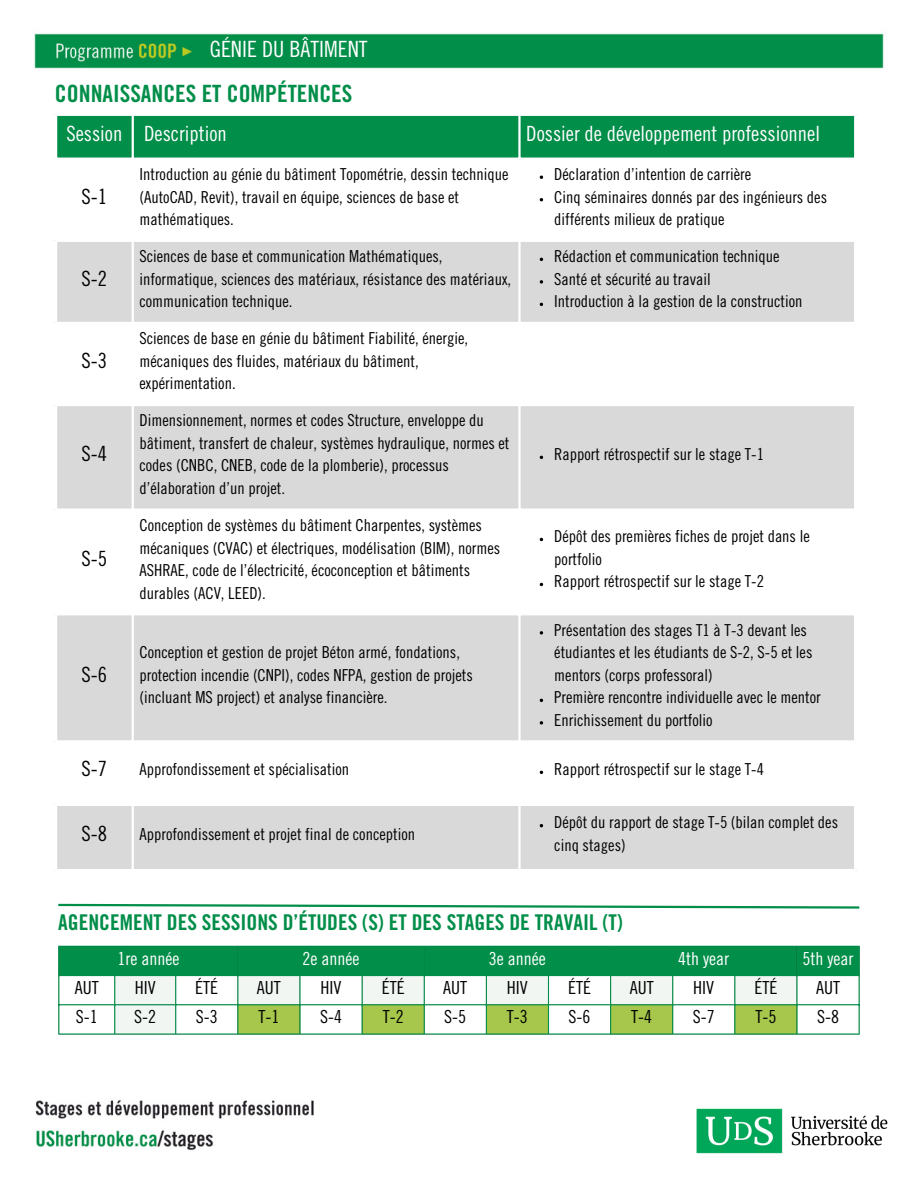
<style>
.page{position:relative;width:918px;height:1188px;background:#fff}
.page>*{position:absolute;margin:0;border:0;box-sizing:border-box;transform-origin:0 0}
.t1{font:23.85px "Trade Gothic LT Std Bd Cn 20";color:#018e49}
.t2{font:22.35px "Trade Gothic LT Std Cn 18";color:#fff}
.t3{font:21.75px "Trade Gothic LT Std Bd Cn 20";color:#018e49}
.t4{font:21px "Trade Gothic LT Std Cn 18";color:#fff}
.t5{font:21px "Trade Gothic LT Std Cn 18";color:#000}
.t6{font:18px "Trade Gothic LT Std Cn 18";color:#000}
.t7{font:18px "Trade Gothic LT Std Cn 18";color:#fff}
.t8{font:16.5px/22.5px "Trade Gothic LT Std Cn 18";color:#000}
</style>
<div class="page">
<img style="left:34px;top:33px;width:850px;height:1118px">
<div style="left:643px;top:1082px;width:275px;height:105px;background:#fff"></div>
<img style="left:696px;top:1108px;width:192px;height:46px">
<div style="left:316px;top:1092px;width:286px;height:30px;background:#fff"></div>
<svg style="left:56px;top:903px;width:806px;height:7px"></svg>
<svg style="left:59px;top:947px;width:800px;height:86px"></svg>
<hr style="left:58px;top:947px;width:1px;height:86px;background:#018e49">
<hr style="left:114px;top:976px;width:1px;height:57px;background:#018e49">
<hr style="left:175px;top:976px;width:1px;height:57px;background:#018e49">
<hr style="left:237px;top:947px;width:1px;height:86px;background:#018e49">
<hr style="left:299px;top:976px;width:2px;height:57px;background:#018e49">
<hr style="left:362px;top:976px;width:1px;height:57px;background:#018e49">
<hr style="left:424px;top:947px;width:1px;height:86px;background:#018e49">
<hr style="left:486px;top:976px;width:1px;height:57px;background:#018e49">
<hr style="left:548px;top:976px;width:1px;height:57px;background:#018e49">
<hr style="left:610px;top:947px;width:1px;height:86px;background:#018e49">
<hr style="left:672px;top:976px;width:1px;height:57px;background:#018e49">
<hr style="left:734px;top:976px;width:1px;height:57px;background:#018e49">
<hr style="left:796px;top:947px;width:2px;height:86px;background:#018e49">
<hr style="left:859px;top:947px;width:1px;height:86px;background:#018e49">
<hr style="left:58px;top:946px;width:802px;height:1px;background:#018e49">
<hr style="left:58px;top:975px;width:802px;height:1px;background:#018e49">
<hr style="left:58px;top:1004px;width:802px;height:1px;background:#018e49">
<hr style="left:58px;top:1033px;width:802px;height:2px;background:#018e49">
<div style="left:57px;top:116px;width:797px;height:42px;background:#018e49"></div>
<div style="left:57px;top:242px;width:797px;height:627px;background:#d9d9d9"></div>
<svg style="left:57px;top:324px;width:797px;height:480px"></svg>
<svg style="left:540px;top:280px;width:3px;height:4px"></svg>
<svg style="left:540px;top:631px;width:3px;height:4px"></svg>
<svg style="left:540px;top:721px;width:3px;height:4px"></svg>
<hr style="left:55px;top:116px;width:2px;height:753px;background:#fff">
<hr style="left:132px;top:116px;width:2px;height:753px;background:#fff">
<hr style="left:518px;top:116px;width:3px;height:753px;background:#fff">
<hr style="left:854px;top:116px;width:2px;height:753px;background:#fff">
<hr style="left:55px;top:114px;width:801px;height:2px;background:#fff">
<hr style="left:55px;top:158px;width:801px;height:2px;background:#fff">
<hr style="left:55px;top:240px;width:801px;height:2px;background:#fff">
<hr style="left:55px;top:322px;width:801px;height:2px;background:#fff">
<hr style="left:55px;top:404px;width:801px;height:2px;background:#fff">
<hr style="left:55px;top:509px;width:801px;height:2px;background:#fff">
<hr style="left:55px;top:613px;width:801px;height:2px;background:#fff">
<hr style="left:55px;top:740px;width:801px;height:3px;background:#fff">
<hr style="left:55px;top:804px;width:801px;height:2px;background:#fff">
<hr style="left:55px;top:869px;width:801px;height:2px;background:#fff">
<p class="t2" style="left:210px;top:41px;width:159px">GÉNIE DU BÂTIMENT</p>
<p class="t1" style="left:55px;top:85px;width:299px">CONNAISSANCES ET COMPÉTENCES</p>
<p class="t4" style="left:66px;top:126px;width:57px">Session</p>
<p class="t4" style="left:144px;top:126px;width:84px">Description</p>
<p class="t4" style="left:526px;top:126px;width:295px">Dossier de développement professionnel</p>
<p class="t5" style="left:82px;top:189px;width:27px">S-1</p>
<p class="t5" style="left:82px;top:271px;width:27px">S-2</p>
<p class="t5" style="left:82px;top:353px;width:27px">S-3</p>
<p class="t5" style="left:82px;top:446px;width:27px">S-4</p>
<p class="t5" style="left:82px;top:551px;width:27px">S-5</p>
<p class="t5" style="left:82px;top:667px;width:27px">S-6</p>
<p class="t8" style="left:140px;top:165px;width:371px">Introduction au génie du bâtiment Topométrie, dessin technique (AutoCAD, Revit), travail en équipe, sciences de base et mathématiques.</p>
<p class="t8" style="left:554px;top:165px;width:198px">Déclaration d’intention de carrière</p>
<p class="t8" style="left:554px;top:188px;width:274px">Cinq séminaires donnés par des ingénieurs des différents milieux de pratique</p>
<p class="t8" style="left:140px;top:247px;width:373px">Sciences de base et communication Mathématiques, informatique, sciences des matériaux, résistance des matériaux, communication technique.</p>
<p class="t8" style="left:554px;top:247px;width:227px">Rédaction et communication technique</p>
<p class="t8" style="left:554px;top:270px;width:158px">Santé et sécurité au travail</p>
<p class="t8" style="left:554px;top:292px;width:250px">Introduction à la gestion de la construction</p>
<p class="t8" style="left:140px;top:329px;width:330px">Sciences de base en génie du bâtiment Fiabilité, énergie, mécaniques des fluides, matériaux du bâtiment, expérimentation.</p>
<p class="t8" style="left:140px;top:412px;width:371px">Dimensionnement, normes et codes Structure, enveloppe du bâtiment, transfert de chaleur, systèmes hydraulique, normes et codes (CNBC, CNEB, code de la plomberie), processus d’élaboration d’un projet.</p>
<p class="t8" style="left:554px;top:445px;width:211px">Rapport rétrospectif sur le stage T-1</p>
<p class="t8" style="left:140px;top:516px;width:362px">Conception de systèmes du bâtiment Charpentes, systèmes mécaniques (CVAC) et électriques, modélisation (BIM), normes ASHRAE, code de l’électricité, écoconception et bâtiments durables (ACV, LEED).</p>
<p class="t8" style="left:554px;top:527px;width:257px">Dépôt des premières fiches de projet dans le portfolio</p>
<p class="t8" style="left:554px;top:572px;width:211px">Rapport rétrospectif sur le stage T-2</p>
<p class="t8" style="left:140px;top:643px;width:335px">Conception et gestion de projet Béton armé, fondations, protection incendie (CNPI), codes NFPA, gestion de projets (incluant MS project) et analyse financière.</p>
<p class="t8" style="left:554px;top:621px;width:260px">Présentation des stages T1 à T-3 devant les étudiantes et les étudiants de S-2, S-5 et les mentors (corps professoral)</p>
<p class="t8" style="left:554px;top:688px;width:268px">Première rencontre individuelle avec le mentor</p>
<p class="t8" style="left:554px;top:711px;width:160px">Enrichissement du portfolio</p>
<p class="t5" style="left:82px;top:761px;width:27px">S-7</p>
<p class="t8" style="left:140px;top:760px;width:211px">Approfondissement et spécialisation</p>
<p class="t8" style="left:554px;top:760px;width:211px">Rapport rétrospectif sur le stage T-4</p>
<p class="t5" style="left:82px;top:826px;width:27px">S-8</p>
<p class="t8" style="left:140px;top:825px;width:277px">Approfondissement et projet final de conception</p>
<p class="t8" style="left:554px;top:814px;width:285px">Dépôt du rapport de stage T-5 (bilan complet des cinq stages)</p>
<p class="t3" style="left:58px;top:914px;width:566px">AGENCEMENT DES SESSIONS D’ÉTUDES (S) ET DES STAGES DE TRAVAIL (T)</p>
<p class="t7" style="left:117px;top:952px;width:63px">1re année</p>
<p class="t7" style="left:303px;top:952px;width:58px">2e année</p>
<p class="t7" style="left:489px;top:952px;width:58px">3e année</p>
<p class="t7" style="left:678px;top:952px;width:52px">4th year</p>
<p class="t7" style="left:803px;top:952px;width:52px">5th year</p>
<p class="t6" style="left:75px;top:981px;width:25px">AUT</p>
<p class="t6" style="left:135px;top:981px;width:22px">HIV</p>
<p class="t6" style="left:195px;top:981px;width:24px">ÉTÉ</p>
<p class="t6" style="left:257px;top:981px;width:25px">AUT</p>
<p class="t6" style="left:321px;top:981px;width:22px">HIV</p>
<p class="t6" style="left:382px;top:981px;width:24px">ÉTÉ</p>
<p class="t6" style="left:443px;top:981px;width:25px">AUT</p>
<p class="t6" style="left:507px;top:981px;width:22px">HIV</p>
<p class="t6" style="left:568px;top:981px;width:24px">ÉTÉ</p>
<p class="t6" style="left:630px;top:981px;width:25px">AUT</p>
<p class="t6" style="left:693px;top:981px;width:22px">HIV</p>
<p class="t6" style="left:754px;top:981px;width:24px">ÉTÉ</p>
<p class="t6" style="left:816px;top:981px;width:25px">AUT</p>
<p class="t6" style="left:76px;top:1010px;width:23px">S-1</p>
<p class="t6" style="left:134px;top:1010px;width:23px">S-2</p>
<p class="t6" style="left:196px;top:1010px;width:23px">S-3</p>
<p class="t6" style="left:258px;top:1010px;width:22px">T-1</p>
<p class="t6" style="left:320px;top:1010px;width:23px">S-4</p>
<p class="t6" style="left:383px;top:1010px;width:22px">T-2</p>
<p class="t6" style="left:444px;top:1010px;width:23px">S-5</p>
<p class="t6" style="left:507px;top:1010px;width:22px">T-3</p>
<p class="t6" style="left:569px;top:1010px;width:23px">S-6</p>
<p class="t6" style="left:631px;top:1010px;width:22px">T-4</p>
<p class="t6" style="left:693px;top:1010px;width:23px">S-7</p>
<p class="t6" style="left:755px;top:1010px;width:22px">T-5</p>
<p class="t6" style="left:817px;top:1010px;width:23px">S-8</p>
</div>
